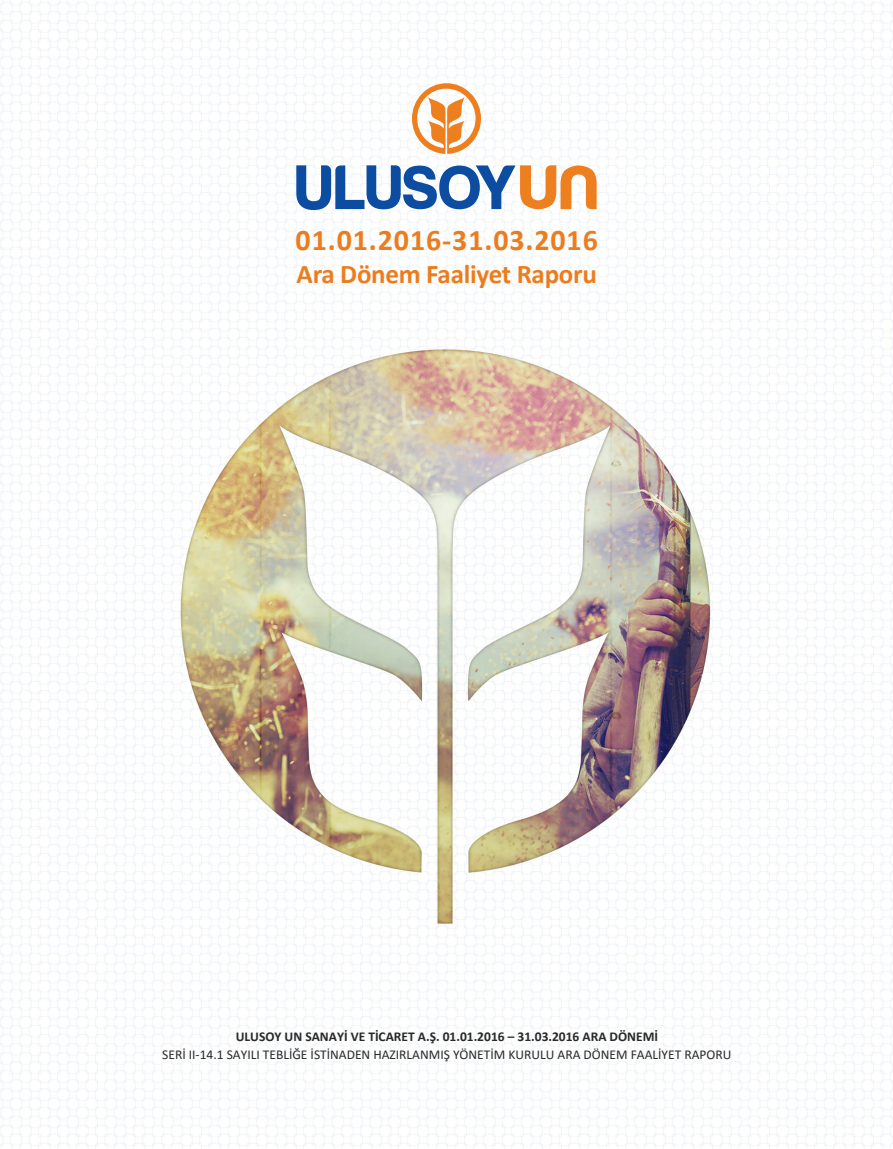
<style>
.page{position:relative;width:893px;height:1149px;background:#fff}
.page>*{position:absolute;margin:0;border:0;box-sizing:border-box;transform-origin:0 0}
.t1{font:700 30px "Calibri";letter-spacing:.03em;color:#ec7d1e}
.t2{font:700 27px "Calibri";letter-spacing:-.01em;color:#ec7d1e}
.t3{font:13.5px "Calibri";color:#292929}
.t4{font:700 13.5px "Calibri";color:#292929}
</style>
<div class="page">
<img style="left:0;top:0;width:893px;height:1148px">
<svg style="left:296px;top:165px;width:301px;height:45px"></svg>
<svg style="left:412px;top:83px;width:69px;height:71px"></svg>
<h1 class="t1" style="left:296px;top:219px;width:304px">01.01.2016-31.03.2016</h1>
<h2 class="t2" style="left:297px;top:255px;width:302px">Ara Dönem Faaliyet Raporu</h2>
<p class="t4" style="left:236px;top:1026px;width:424px">ULUSOY UN SANAYİ VE TİCARET A.Ş. 01.01.2016 – 31.03.2016 ARA DÖNEMİ</p>
<p class="t3" style="left:162px;top:1044px;width:571px">SERİ II-14.1 SAYILI TEBLİĞE İSTİNADEN HAZIRLANMIŞ YÖNETİM KURULU ARA DÖNEM FAALİYET RAPORU</p>
</div>
